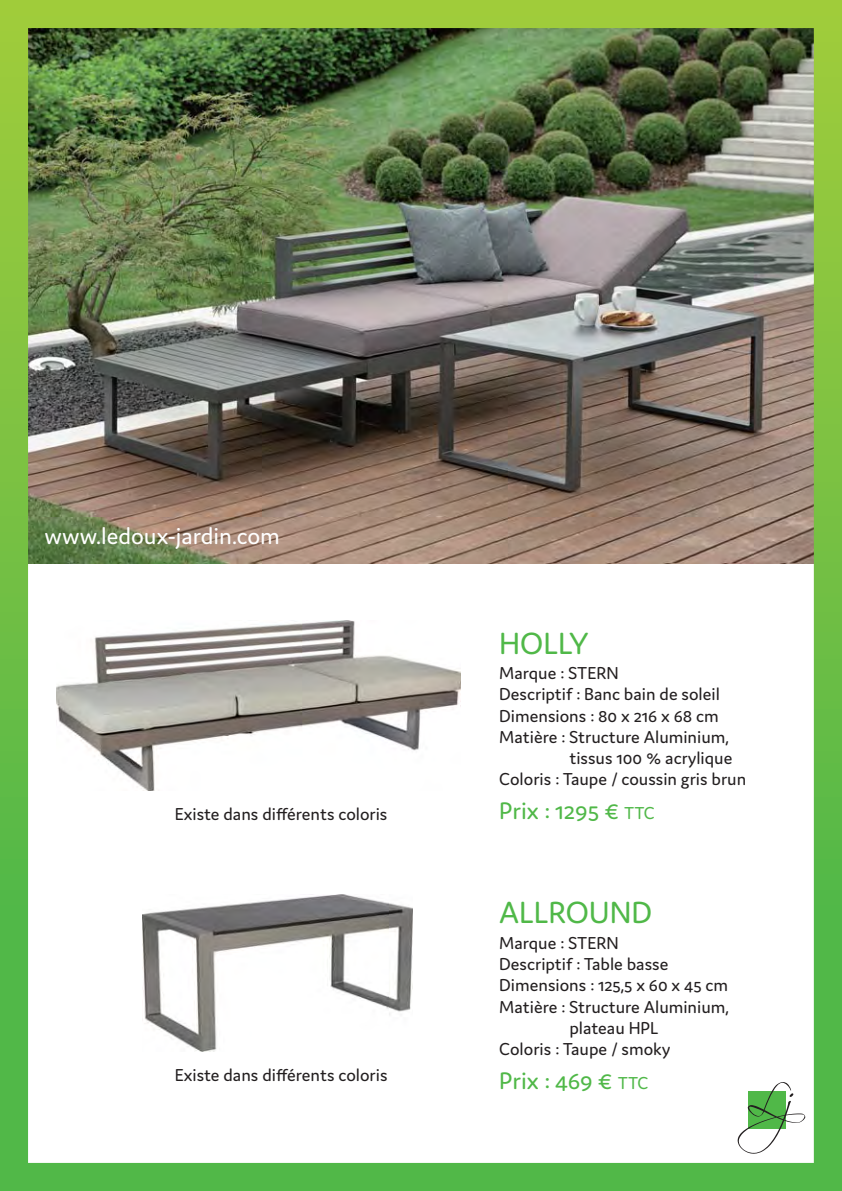
<style>
.page{position:relative;width:842px;height:1191px;background:#fff}
.page>*{position:absolute;margin:0;border:0;box-sizing:border-box;transform-origin:0 0}
.t1{font:32.6px "Domus";color:#50b848}
.t2{font:25.4px "Domus";color:#50b848}
.t3{font:24.8px "Domus";color:#fff}
.t4{font:18.4px "Domus";color:#231f20}
.s1{font-size:18.4px}
</style>
<div class="page">
<img style="left:0;top:0;width:842px;height:1191px">
<img style="left:56px;top:620px;width:404px;height:171px">
<img style="left:143px;top:895px;width:269px;height:156px">
<svg style="left:737px;top:1082px;width:68px;height:71px"></svg>
<h3 class="t3" style="left:45px;top:526px;width:237px">www.ledoux-jardin.com</h3>
<p class="t4" style="left:175px;top:807px;width:214px">Existe dans différents coloris</p>
<p class="t4" style="left:175px;top:1068px;width:214px">Existe dans différents coloris</p>
<h1 class="t1" style="left:499px;top:630px;width:91px">HOLLY</h1>
<p class="t4" style="left:499px;top:666px;width:121px">Marque : STERN</p>
<p class="t4" style="left:499px;top:687px;width:222px">Descriptif : Banc bain de soleil</p>
<p class="t4" style="left:499px;top:708px;width:221px">Dimensions : 80 x 216 x 68 cm</p>
<p class="t4" style="left:499px;top:730px;width:231px">Matière : Structure Aluminium,</p>
<p class="t4" style="left:569px;top:751px;width:164px">tissus 100 % acrylique</p>
<p class="t4" style="left:499px;top:772px;width:248px">Coloris : Taupe / coussin gris brun</p>
<h2 class="t2" style="left:499px;top:801px;width:157px">Prix : 1295 € <span class="s1">TTC</span></h2>
<h1 class="t1" style="left:499px;top:900px;width:154px">ALLROUND</h1>
<p class="t4" style="left:499px;top:935px;width:121px">Marque : STERN</p>
<p class="t4" style="left:499px;top:957px;width:171px">Descriptif : Table basse</p>
<p class="t4" style="left:499px;top:978px;width:230px">Dimensions : 125,5 x 60 x 45 cm</p>
<p class="t4" style="left:499px;top:999px;width:231px">Matière : Structure Aluminium,</p>
<p class="t4" style="left:569px;top:1020px;width:90px">plateau HPL</p>
<p class="t4" style="left:499px;top:1041px;width:173px">Coloris : Taupe / smoky</p>
<h2 class="t2" style="left:499px;top:1070px;width:151px">Prix : 469 € <span class="s1">TTC</span></h2>
</div>
